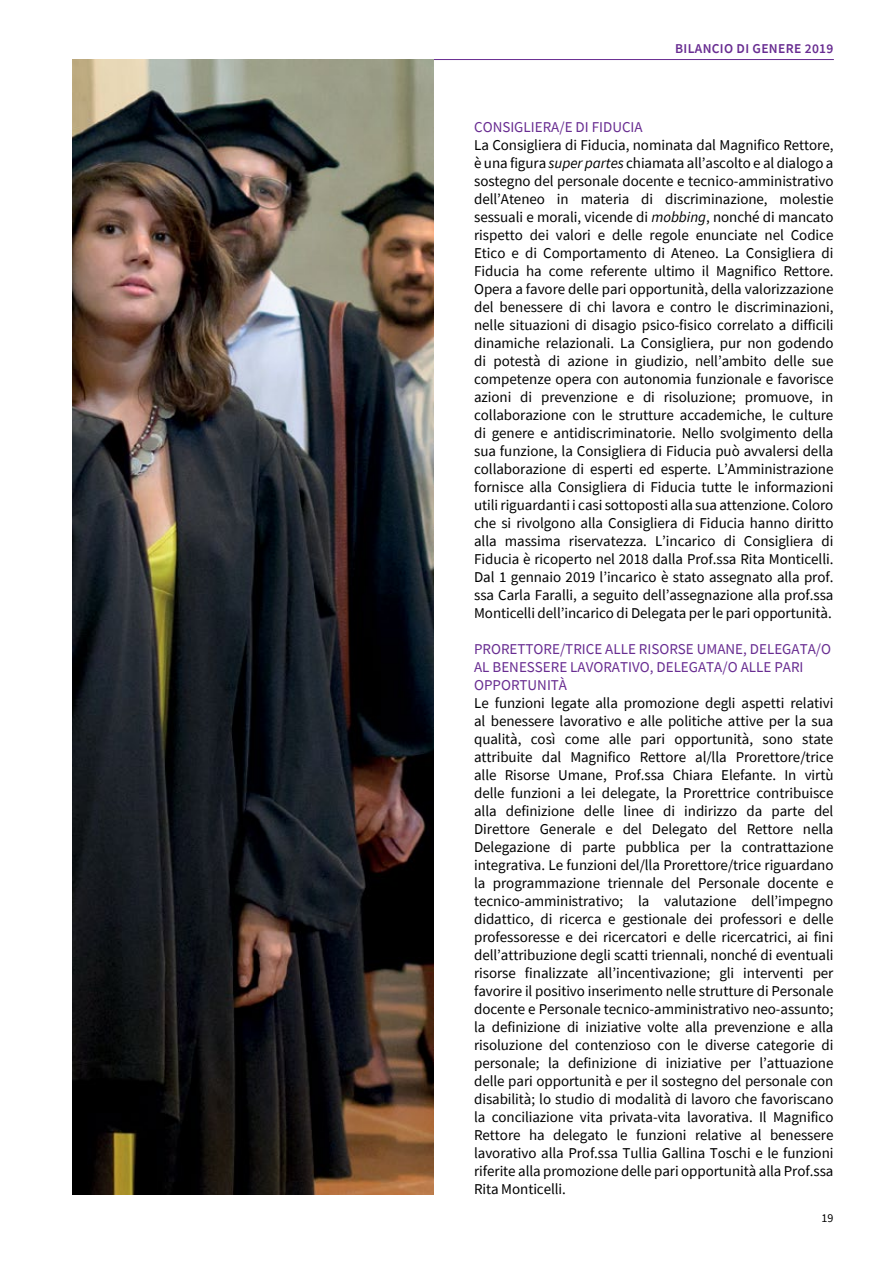
<style>
.page{position:relative;width:893px;height:1263px;background:#fff}
.page>*{position:absolute;margin:0;border:0;box-sizing:border-box;transform-origin:0 0}
.t1{font:15px/18px "Source Sans Pro";letter-spacing:-.005em;color:#000;text-align:justify}
.t2{font:15px/18px "Source Sans Pro";color:#682c91}
.t3{font:600 13.5px "Source Sans Pro";letter-spacing:.025em;color:#682c91}
.t4{font:12px "Source Sans Pro";color:#000}
.s1{font-style:italic}
</style>
<div class="page">
<hr style="left:72px;top:59px;width:762px;height:1px;background:#682c91">
<img style="left:72px;top:60px;width:362px;height:1135px">
<p class="t3" style="left:675px;top:39px;width:160px">BILANCIO DI GENERE 2019</p>
<p class="t2" style="left:474px;top:117px;width:170px">CONSIGLIERA/E DI FIDUCIA</p>
<p class="t1" style="left:474px;top:135px;width:361px">La Consigliera di Fiducia, nominata dal Magnifico Rettore, è una figura <span class="s1">super partes</span> chiamata all’ascolto e al dialogo a sostegno del personale docente e tecnico-amministrativo dell’Ateneo in materia di discriminazione, molestie sessuali e morali, vicende di <span class="s1">mobbing</span>, nonché di mancato rispetto dei valori e delle regole enunciate nel Codice Etico e di Comportamento di Ateneo. La Consigliera di Fiducia ha come referente ultimo il Magnifico Rettore.<br>Opera a favore delle pari opportunità, della valorizzazione del benessere di chi lavora e contro le discriminazioni, nelle situazioni di disagio psico-fisico correlato a difficili dinamiche relazionali. La Consigliera, pur non godendo di potestà di azione in giudizio, nell’ambito delle sue competenze opera con autonomia funzionale e favorisce azioni di prevenzione e di risoluzione; promuove, in collaborazione con le strutture accademiche, le culture di genere e antidiscriminatorie. Nello svolgimento della sua funzione, la Consigliera di Fiducia può avvalersi della collaborazione di esperti ed esperte. L’Amministrazione fornisce alla Consigliera di Fiducia tutte le informazioni utili riguardanti i casi sottoposti alla sua attenzione. Coloro che si rivolgono alla Consigliera di Fiducia hanno diritto alla massima riservatezza. L’incarico di Consigliera di Fiducia è ricoperto nel 2018 dalla Prof.ssa Rita Monticelli.<br>Dal 1 gennaio 2019 l’incarico è stato assegnato alla prof. ssa Carla Faralli, a seguito dell’assegnazione alla prof.ssa Monticelli dell’incarico di Delegata per le pari opportunità.</p>
<p class="t2" style="left:474px;top:639px;width:358px">PRORETTORE/TRICE ALLE RISORSE UMANE, DELEGATA/O<br>AL BENESSERE LAVORATIVO, DELEGATA/O ALLE PARI<br>OPPORTUNITÀ</p>
<p class="t1" style="left:474px;top:693px;width:361px">Le funzioni legate alla promozione degli aspetti relativi al benessere lavorativo e alle politiche attive per la sua qualità, così come alle pari opportunità, sono state attribuite dal Magnifico Rettore al/lla Prorettore/trice alle Risorse Umane, Prof.ssa Chiara Elefante. In virtù delle funzioni a lei delegate, la Prorettrice contribuisce alla definizione delle linee di indirizzo da parte del Direttore Generale e del Delegato del Rettore nella Delegazione di parte pubblica per la contrattazione integrativa. Le funzioni del/lla Prorettore/trice riguardano la programmazione triennale del Personale docente e tecnico-amministrativo; la valutazione dell’impegno didattico, di ricerca e gestionale dei professori e delle professoresse e dei ricercatori e delle ricercatrici, ai fini dell’attribuzione degli scatti triennali, nonché di eventuali risorse finalizzate all’incentivazione; gli interventi per favorire il positivo inserimento nelle strutture di Personale docente e Personale tecnico-amministrativo neo-assunto; la definizione di iniziative volte alla prevenzione e alla risoluzione del contenzioso con le diverse categorie di personale; la definizione di iniziative per l’attuazione delle pari opportunità e per il sostegno del personale con disabilità; lo studio di modalità di lavoro che favoriscano la conciliazione vita privata-vita lavorativa. Il Magnifico Rettore ha delegato le funzioni relative al benessere lavorativo alla Prof.ssa Tullia Gallina Toschi e le funzioni riferite alla promozione delle pari opportunità alla Prof.ssa Rita Monticelli.</p>
<p class="t4" style="left:821px;top:1210px;width:13px">19</p>
</div>
